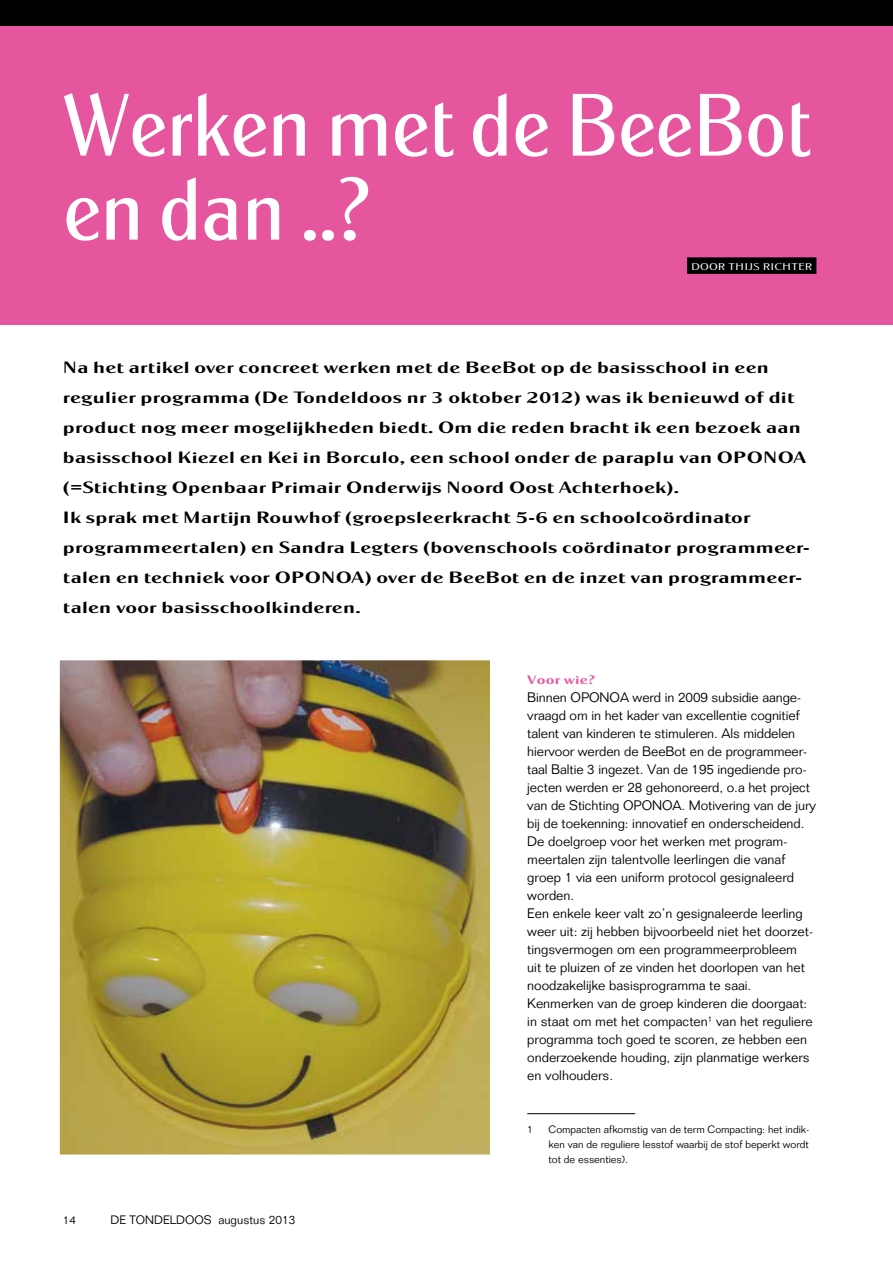
<style>
.page{position:relative;width:893px;height:1263px;background:#fff}
.page>*{position:absolute;margin:0;border:0;box-sizing:border-box;transform-origin:0 0}
.t1{font:600 81px/84px "Globe SB";letter-spacing:-.01em;color:#fff;scale:.9 1}
.t2{font:700 15px/30px "Globe SB";letter-spacing:.015em;color:#000;scale:1.3 1}
.t3{font:300 13.5px/18px "Folio";color:#000}
.t4{font:300 12px "Folio";color:#000}
.t5{font:700 11.25px "Globe SB";letter-spacing:.015em;color:#e5569f;scale:1.3 1}
.t6{font:300 11.25px "Folio";color:#000;scale:1.05 1}
.t7{font:300 10.5px/15px "Folio";color:#000;text-align:justify}
.t8{font:300 9px "Globe SB";letter-spacing:.01em;color:#fff;scale:1.3 1}
</style>
<div class="page">
<div style="left:0;top:0;width:893px;height:324px;background:#e5569f"></div>
<div style="left:687px;top:257px;width:129px;height:17px;background:#000"></div>
<hr style="left:527px;top:1113px;width:108px;height:1px;background:#000">
<img style="left:60px;top:661px;width:429px;height:493px">
<div style="left:0;top:0;width:893px;height:26px;background:#000"></div>
<h1 class="t1" style="left:63px;top:83px;width:833px">Werken met de BeeBot en dan ..?</h1>
<p class="t8" style="left:691px;top:261px;width:95px">DOOR THIJS RICHTER</p>
<p class="t2" style="left:63px;top:353px;width:576px">Na het artikel over concreet werken met de BeeBot op de basisschool in een regulier programma (De Tondeldoos nr 3 oktober 2012) was ik benieuwd of dit product nog meer mogelijkheden biedt. Om die reden bracht ik een bezoek aan basisschool Kiezel en Kei in Borculo, een school onder de paraplu van OPONOA (=Stichting Openbaar Primair Onderwijs Noord Oost Achterhoek).<br>Ik sprak met Martijn Rouwhof (groepsleerkracht 5-6 en schoolcoördinator programmeertalen) en Sandra Legters (bovenschools coördinator programmeer&shy;talen en techniek voor OPONOA) over de BeeBot en de inzet van programmeer&shy;talen voor basisschoolkinderen.</p>
<p class="t5" style="left:527px;top:673px;width:54px">Voor wie?</p>
<p class="t3" style="left:527px;top:688px;width:290px">Binnen OPONOA werd in 2009 subsidie aange&shy;vraagd om in het kader van excellentie cognitief talent van kinderen te stimuleren. Als middelen hiervoor werden de BeeBot en de programmeer&shy;taal Baltie 3 ingezet. Van de 195 ingediende pro&shy;jecten werden er 28 gehonoreerd, o.a het project van de Stichting OPONOA. Motivering van de jury bij de toekenning: innovatief en onderscheidend.<br>De doelgroep voor het werken met program&shy;meertalen zijn talentvolle leerlingen die vanaf groep 1 via een uniform protocol gesignaleerd worden.<br>Een enkele keer valt zo’n gesignaleerde leerling weer uit: zij hebben bijvoorbeeld niet het doorzet&shy;tingsvermogen om een programmeerprobleem<br>uit te pluizen of ze vinden het doorlopen van het noodzakelijke basisprogramma te saai.<br>Kenmerken van de groep kinderen die doorgaat: in staat om met het compacten<sup>1</sup> van het reguliere programma toch goed te scoren, ze hebben een onderzoekende houding, zijn planmatige werkers en volhouders.</p>
<p class="t6" style="left:63px;top:1213px;width:14px">14</p>
<p class="t4" style="left:111px;top:1213px;width:186px">DE TONDELDOOS augustus 2013</p>
<p class="t7" style="left:527px;top:1122px;width:7px">1</p>
<p class="t7" style="left:549px;top:1122px;width:262px">Compacten afkomstig van de term Compacting: het indik&shy;ken van de reguliere lesstof waarbij de stof beperkt wordt tot de essenties).</p>
</div>
